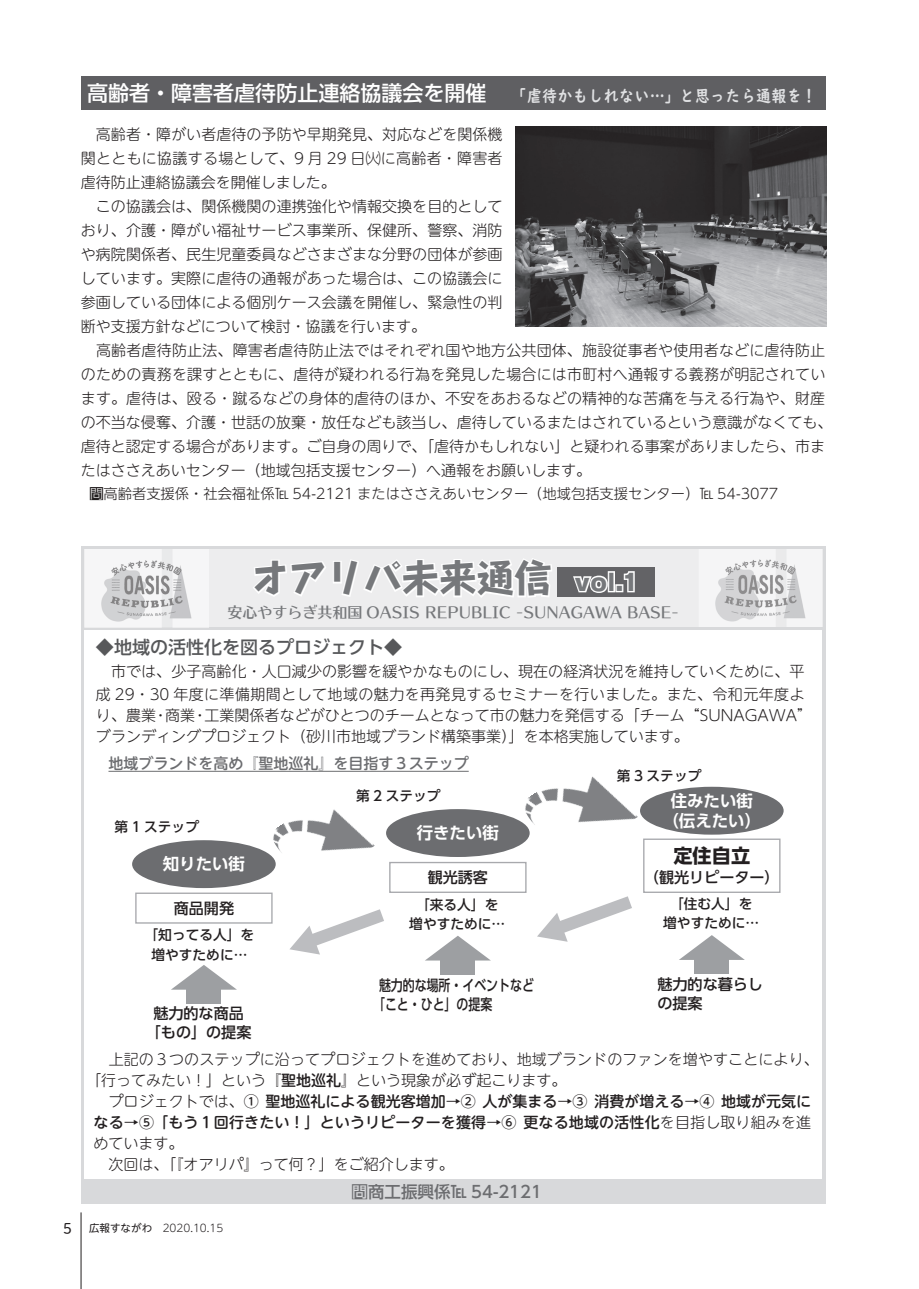
<style>
.page{position:relative;width:919px;height:1289px;background:#fff}
.page>*{position:absolute;margin:0;border:0;box-sizing:border-box;transform-origin:0 0}
.t1{font:700 37.5px "Take Std";color:#76787b}
.t2{font:700 19.2px "UD Shin Go Pro";color:#231f20}
.t3{font:500 18px "UD Shin Go Pro";color:#57585a}
.t4{font:700 16.5px "UD Digi Kyokasho Std N";letter-spacing:.055em;color:#e0e1e3;scale:.88 1}
.t5{font:700 16.5px/19.2px "UD Shin Go Pro De";color:#fff;text-align:center}
.t6{font:500 16.5px "UD Shin Go Pro";color:#6c6d70}
.t7{font:300 15px/24px "UD Shin M Go Pro";letter-spacing:.005em;color:#231f20}
.t8{font:500 15px "UD Shin M Go Pro";letter-spacing:.01em;color:#231f20}
.t9{font:500 15px/19.2px "UD Shin Go Pro";color:#231f20;text-align:center}
.t10{font:15px "UD Typos 512 Std";color:#76787b}
.t11{font:500 15px "UD Shin M Go Pro";color:#6c6d70}
.t12{font:500 15px/19.2px "UD Shin Go Pro";color:#231f20;scale:.79 1}
.t13{font:300 14.25px "UD Shin M Go Pro";color:#231f20}
.t14{font:500 13.65px/19.2px "UD Shin Go Pro";color:#231f20}
.t15{font:300 10.5px "UD Shin M Go Pro";color:#231f20}
.s1{font-family:"UD Shin Go Pro";font-weight:500;font-size:21px;color:#fff}
.s2{font-family:"UD Shin Go Pro"}
.s3{font-family:"Ro TJ Std GU";font-weight:400;font-size:24px}
.s4{font-weight:500}
.s5{font-weight:300}
.s6{font-family:"P Shuei M Go Std N L";font-weight:400;font-size:15px}
.s7{font-weight:400}
</style>
<div class="page">
<hr style="left:81px;top:1212px;width:1px;height:76px;background:#231f20">
<img style="left:516px;top:127px;width:310px;height:199px">
<div style="left:81px;top:546px;width:744px;height:657px;background:#d8d9db"></div>
<div style="left:84px;top:629px;width:737px;height:549px;background:#fff"></div>
<hr style="left:108px;top:771px;width:360px;height:1px;background:#6c6d70">
<svg style="left:289px;top:909px;width:95px;height:45px"></svg>
<svg style="left:537px;top:896px;width:95px;height:45px"></svg>
<div style="left:132px;top:840px;width:144px;height:48px;background:#6c6d70;border-radius:50%"></div>
<div style="left:135px;top:892px;width:137px;height:31px;border:1px solid #a8a9ad"></div>
<div style="left:187px;top:980px;width:34px;height:23px;background:#9d9fa2"></div>
<svg style="left:172px;top:965px;width:64px;height:24px"></svg>
<div style="left:640px;top:786px;width:143px;height:48px;background:#6c6d70;border-radius:50%"></div>
<div style="left:643px;top:838px;width:137px;height:55px;border:1px solid #a8a9ad"></div>
<div style="left:694px;top:950px;width:35px;height:23px;background:#9d9fa2"></div>
<svg style="left:680px;top:935px;width:64px;height:24px"></svg>
<div style="left:386px;top:809px;width:143px;height:48px;background:#6c6d70;border-radius:50%"></div>
<div style="left:389px;top:861px;width:137px;height:32px;border:1px solid #a8a9ad"></div>
<div style="left:440px;top:951px;width:35px;height:23px;background:#9d9fa2"></div>
<svg style="left:426px;top:936px;width:64px;height:24px"></svg>
<img style="left:268px;top:809px;width:106px;height:66px">
<img style="left:519px;top:776px;width:118px;height:92px">
<div style="left:84px;top:549px;width:738px;height:78px;background:#ededee"></div>
<svg style="left:250px;top:556px;width:304px;height:44px;background:#f3f3f4"></svg>
<div style="left:557px;top:567px;width:97px;height:29px;background:#636366"></div>
<svg style="left:571px;top:575px;width:38px;height:24px"></svg>
<div style="left:607px;top:571px;width:8px;height:21px;border:3px solid #fff"></div>
<div style="left:615px;top:584px;width:8px;height:8px;border:3px solid #fff"></div>
<svg style="left:622px;top:571px;width:13px;height:22px"></svg>
<img style="left:698px;top:549px;width:124px;height:77px">
<img style="left:84px;top:550px;width:124px;height:77px">
<div style="left:81px;top:77px;width:744px;height:33px;background:#5f5f62"></div>
<p class="t4" style="left:87px;top:83px;width:830px"><span class="s1">高齢者・障害者虐待防止連絡協議会を開催</span> 「虐待かもしれない…」と思ったら通報を！</p>
<p class="t7" style="left:81px;top:121px;width:753px">　高齢者・障がい者虐待の予防や早期発見、対応などを関係機<br>関とともに協議する場として、9 月 29 日㈫に高齢者・障害者<br>虐待防止連絡協議会を開催しました。<br>　この協議会は、関係機関の連携強化や情報交換を目的として<br>おり、介護・障がい福祉サービス事業所、保健所、警察、消防<br>や病院関係者、民生児童委員などさまざまな分野の団体が参画<br>しています。実際に虐待の通報があった場合は、この協議会に<br>参画している団体による個別ケース会議を開催し、緊急性の判<br>断や支援方針などについて検討・協議を行います。<br>　高齢者虐待防止法、障害者虐待防止法ではそれぞれ国や地方公共団体、施設従事者や使用者などに虐待防止のための責務を課すとともに、虐待が疑われる行為を発見した場合には市町村へ通報する義務が明記されています。虐待は、殴る・蹴るなどの身体的虐待のほか、不安をあおるなどの精神的な苦痛を与える行為や、財産の不当な侵奪、介護・世話の放棄・放任なども該当し、虐待しているまたはされているという意識がなくても、虐待と認定する場合があります。ご自身の周りで、「虐待かもしれない」と疑われる事案がありましたら、市またはささえあいセンター（地域包括支援センター）へ通報をお願いします。</p>
<p class="t13" style="left:89px;top:482px;width:690px"><span class="s2">問高齢者支援係・社会福祉係</span>℡ 54-2121 またはささえあいセンター（地域包括支援センター）℡ 54-3077</p>
<h1 class="t1" style="left:251px;top:548px;width:387px">オアリパ未来通信 <span class="s3">vol.1</span></h1>
<p class="t10" style="left:227px;top:600px;width:453px">安心やすらぎ共和国 OASIS REPUBLIC -SUNAGAWA BASE-</p>
<p class="t3" style="left:96px;top:632px;width:307px">◆地域の活性化を図るプロジェクト◆</p>
<p class="t7" style="left:96px;top:659px;width:710px;line-height:22.5px;text-align:right">市では、少子高齢化・人口減少の影響を緩やかなものにし、現在の経済状況を維持していくために、平成 29・30 年度に準備期間として地域の魅力を再発見するセミナーを行いました。また、令和元年度よ</p>
<p class="t7" style="left:96px;top:703px;width:717px;line-height:21px">り、農業・商業・工業関係者などがひとつのチームとなって市の魅力を発信する「チーム“SUNAGAWA”ブランディングプロジェクト（砂川市地域ブランド構築事業）」を本格実施しています。　</p>
<p class="t11" style="left:108px;top:751px;width:362px">地域ブランドを高め『聖地巡礼』を目指す３ステップ</p>
<p class="t14" style="left:115px;top:816px;width:86px">第 1 ステップ</p>
<p class="t5" style="left:163px;top:854px;width:84px">知りたい街</p>
<p class="t9" style="left:174px;top:898px;width:62px">商品開発</p>
<p class="t14" style="left:145px;top:925px;width:111px;text-align:center">「知ってる人」を増やすために…</p>
<p class="t9" style="left:146px;top:1003px;width:107px">魅力的な商品「もの」の提案</p>
<p class="t14" style="left:356px;top:785px;width:86px">第 2 ステップ</p>
<p class="t5" style="left:416px;top:823px;width:84px">行きたい街</p>
<p class="t9" style="left:427px;top:867px;width:62px">観光誘客</p>
<p class="t14" style="left:409px;top:894px;width:97px">　「来る人」を増やすために…</p>
<p class="t12" style="left:373px;top:975px;width:205px;text-indent:6px">魅力的な場所・イベントなど「こと・ひと」の提案</p>
<p class="t14" style="left:617px;top:765px;width:86px">第 3 ステップ</p>
<p class="t5" style="left:662px;top:791px;width:100px">住みたい街（伝えたい）</p>
<p class="t2" style="left:673px;top:840px;width:78px">定住自立</p>
<p class="t9" style="left:644px;top:867px;width:137px">（観光リピーター）</p>
<p class="t14" style="left:663px;top:893px;width:97px">　「住む人」を増やすために…</p>
<p class="t9" style="left:657px;top:974px;width:107px;text-align:left">魅力的な暮らしの提案</p>
<p class="t7" style="left:94px;top:1046px;width:726px">　上記の３つのステップに沿ってプロジェクトを進めており、地域ブランドのファンを増やすことにより、</p>
<p class="t7" style="left:86px;top:1067px;width:481px">「行ってみたい！」という<span class="s4">『聖地巡礼』</span>という現象が必ず起こります。</p>
<p class="t8" style="left:94px;top:1089px;width:719px"><span class="s5">　プロジェクトでは、</span>① 聖地巡礼による観光客増加→② 人が集まる→③ 消費が増える→④ 地域が元気に</p>
<p class="t8" style="left:94px;top:1110px;width:719px">なる→⑤ 「もう１回行きたい！」というリピーターを獲得→⑥ 更なる地域の活性化<span class="s5">を目指し取り組みを進</span></p>
<p class="t7" style="left:94px;top:1130px;width:91px">めています。</p>
<p class="t7" style="left:94px;top:1151px;width:361px">　次回は、「『オアリパ』って何？」をご紹介します。</p>
<p class="t15" style="left:63px;top:1219px;width:162px"><span class="s6">5</span> <span class="s7">広報すながわ</span>　2020.10.15</p>
<p class="t6" style="left:351px;top:1178px;width:192px">問商工振興係℡ 54-2121</p>
</div>
